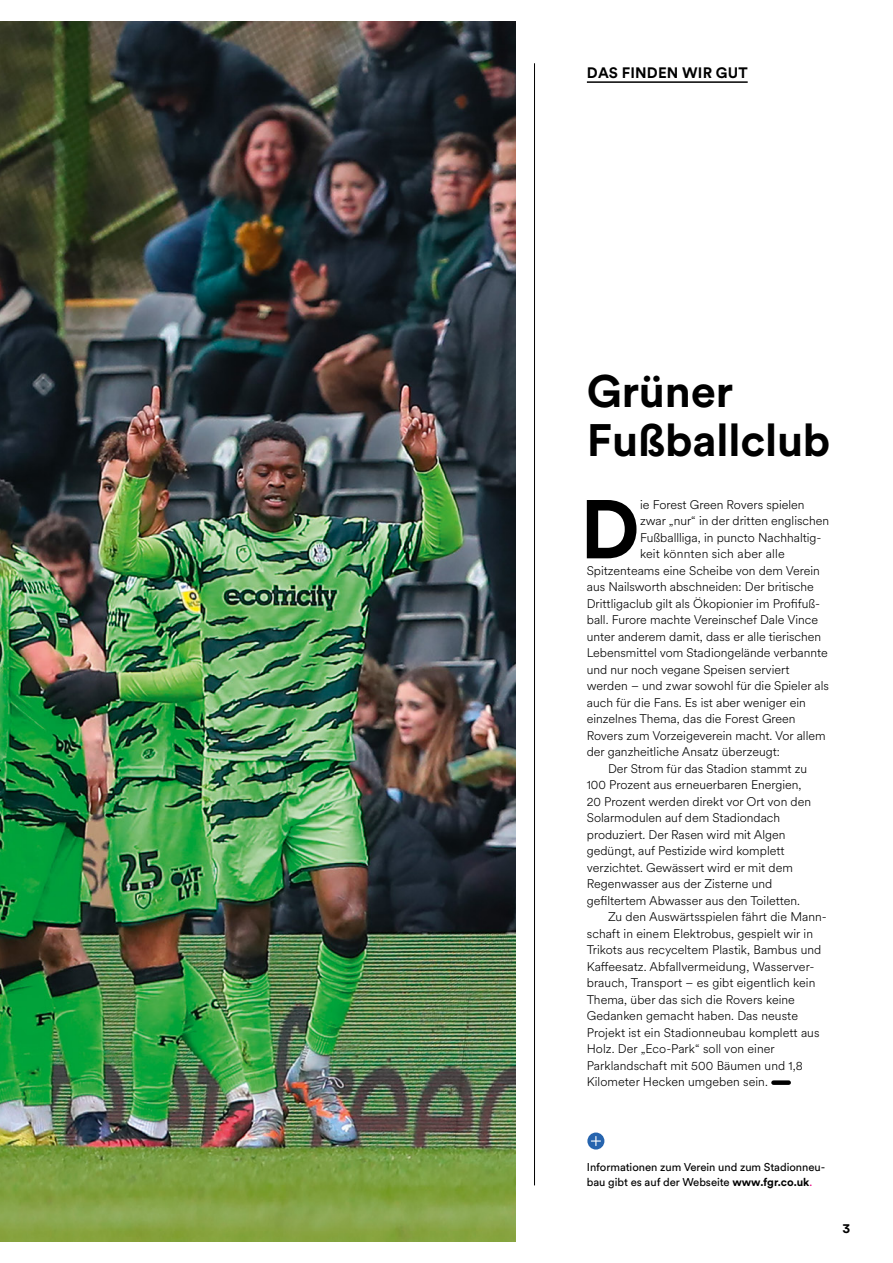
<style>
.page{position:relative;width:893px;height:1263px;background:#fff}
.page>*{position:absolute;margin:0;border:0;box-sizing:border-box;transform-origin:0 0}
.t1{font:700 82.2px "Circular XX";color:#000}
.t2{font:700 45px/49.5px "Circular XX";letter-spacing:-.005em;color:#000}
.t3{font:700 15px "Circular XX";letter-spacing:.01em;color:#000}
.t4{font:700 13.5px "Circular XX";color:#000}
.t5{font:300 12.45px "Circular XX";color:#000}
.t6{font:11.25px/15px "Circular XX";letter-spacing:-.005em;color:#000}
.s1{font-weight:700}
.s2{color:#e6007d}
</style>
<div class="page">
<hr style="left:534px;top:63px;width:1px;height:1122px;background:#000">
<div style="left:773px;top:1080px;width:16px;height:5px;background:#000"></div>
<hr style="left:587px;top:81px;width:161px;height:2px;background:#000">
<img style="left:0;top:21px;width:515px;height:1221px">
<div style="left:587px;top:1132px;width:17px;height:17px;background:#2664ae;border-radius:50%"></div>
<svg style="left:591px;top:1136px;width:9px;height:9px"></svg>
<p class="t3" style="left:587px;top:62px;width:162px">DAS FINDEN WIR GUT</p>
<h2 class="t2" style="left:587px;top:364px;width:245px">Grüner<br>Fußballclub</h2>
<h1 class="t1" style="left:580px;top:473px;width:62px">D</h1>
<p class="t5" style="left:640px;top:496px;width:166px">ie Forest Green Rovers spielen</p>
<p class="t5" style="left:640px;top:513px;width:191px">zwar „nur“ in der dritten englischen</p>
<p class="t5" style="left:640px;top:529px;width:183px">Fußballliga, in puncto Nachhaltig-</p>
<p class="t5" style="left:640px;top:546px;width:146px">keit könnten sich aber alle</p>
<p class="t5" style="left:587px;top:562px;width:235px">Spitzenteams eine Scheibe von dem Verein</p>
<p class="t5" style="left:587px;top:579px;width:229px">aus Nailsworth abschneiden: Der britische</p>
<p class="t5" style="left:587px;top:595px;width:235px">Drittligaclub gilt als Ökopionier im Profifuß-</p>
<p class="t5" style="left:587px;top:612px;width:233px">ball. Furore machte Vereinschef Dale Vince</p>
<p class="t5" style="left:587px;top:628px;width:236px">unter anderem damit, dass er alle tierischen</p>
<p class="t5" style="left:587px;top:645px;width:243px">Lebensmittel vom Stadiongelände verbannte</p>
<p class="t5" style="left:587px;top:661px;width:204px">und nur noch vegane Speisen serviert</p>
<p class="t5" style="left:587px;top:678px;width:244px">werden – und zwar sowohl für die Spieler als</p>
<p class="t5" style="left:587px;top:694px;width:220px">auch für die Fans. Es ist aber weniger ein</p>
<p class="t5" style="left:587px;top:711px;width:210px">einzelnes Thema, das die Forest Green</p>
<p class="t5" style="left:587px;top:727px;width:240px">Rovers zum Vorzeigeverein macht. Vor allem</p>
<p class="t5" style="left:587px;top:744px;width:195px">der ganzheitliche Ansatz überzeugt:</p>
<p class="t5" style="left:608px;top:760px;width:201px">Der Strom für das Stadion stammt zu</p>
<p class="t5" style="left:587px;top:777px;width:216px">100 Prozent aus erneuerbaren Energien,</p>
<p class="t5" style="left:587px;top:793px;width:226px">20 Prozent werden direkt vor Ort von den</p>
<p class="t5" style="left:587px;top:810px;width:195px">Solarmodulen auf dem Stadiondach</p>
<p class="t5" style="left:587px;top:826px;width:200px">produziert. Der Rasen wird mit Algen</p>
<p class="t5" style="left:587px;top:843px;width:199px">gedüngt, auf Pestizide wird komplett</p>
<p class="t5" style="left:587px;top:859px;width:208px">verzichtet. Gewässert wird er mit dem</p>
<p class="t5" style="left:587px;top:876px;width:187px">Regenwasser aus der Zisterne und</p>
<p class="t5" style="left:587px;top:892px;width:215px">gefiltertem Abwasser aus den Toiletten.</p>
<p class="t5" style="left:608px;top:908px;width:220px">Zu den Auswärtsspielen fährt die Mann-</p>
<p class="t5" style="left:587px;top:925px;width:228px">schaft in einem Elektrobus, gespielt wir in</p>
<p class="t5" style="left:587px;top:942px;width:236px">Trikots aus recyceltem Plastik, Bambus und</p>
<p class="t5" style="left:587px;top:958px;width:229px">Kaffeesatz. Abfallvermeidung, Wasserver-</p>
<p class="t5" style="left:587px;top:975px;width:230px">brauch, Transport – es gibt eigentlich kein</p>
<p class="t5" style="left:587px;top:991px;width:210px">Thema, über das sich die Rovers keine</p>
<p class="t5" style="left:587px;top:1008px;width:213px">Gedanken gemacht haben. Das neuste</p>
<p class="t5" style="left:587px;top:1024px;width:234px">Projekt ist ein Stadionneubau komplett aus</p>
<p class="t5" style="left:587px;top:1041px;width:189px">Holz. Der „Eco-Park“ soll von einer</p>
<p class="t5" style="left:587px;top:1057px;width:217px">Parklandschaft mit 500 Bäumen und 1,8</p>
<p class="t5" style="left:587px;top:1074px;width:183px">Kilometer Hecken umgeben sein.</p>
<p class="t6" style="left:587px;top:1159px;width:240px">Informationen zum Verein und zum Stadionneu&shy;bau gibt es auf der Webseite <span class="s1">www.fgr.co.uk</span><span class="s2">.</span></p>
<p class="t4" style="left:843px;top:1219px;width:9px">3</p>
</div>
